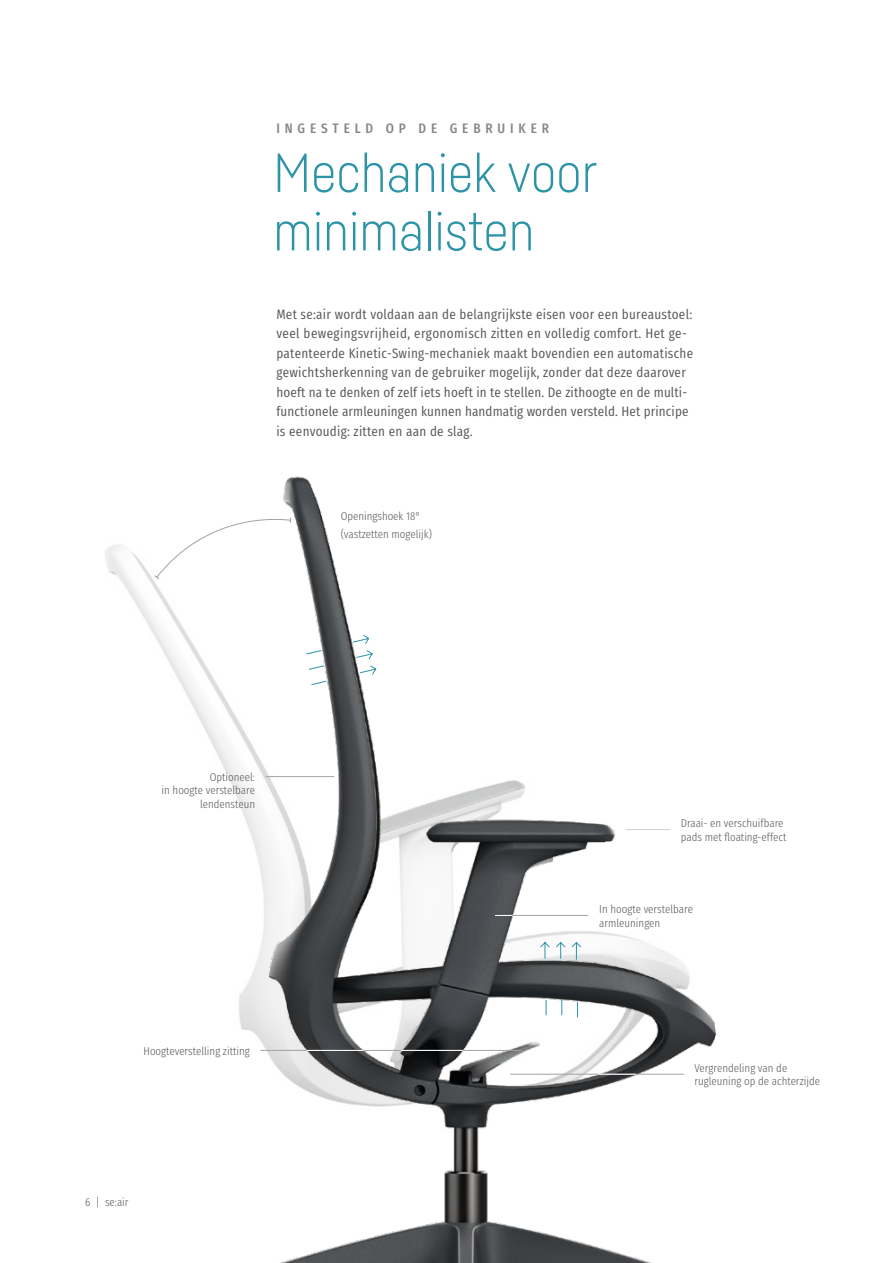
<style>
.page{position:relative;width:893px;height:1263px;background:#fff}
.page>*{position:absolute;margin:0;border:0;box-sizing:border-box;transform-origin:0 0}
.t1{font:300 54px/58.5px "Sedus Sans";color:#2d94a8}
.t2{font:13.5px/19.5px "Sedus Text Condensed";letter-spacing:.02em;color:#565656}
.t3{font:700 13.5px "Sedus Text Condensed";letter-spacing:.36em;color:#878786}
.t4{font:300 11.25px/13.5px "Sedus Text Condensed";color:#565656}
</style>
<div class="page">
<img style="left:181px;top:476px;width:535px;height:787px">
<hr style="left:266px;top:776px;width:68px;height:1px;background:#a4a2a5">
<hr style="left:503px;top:915px;width:85px;height:1px;background:#a4a2a5">
<svg style="left:495px;top:915px;width:17px;height:1px"></svg>
<hr style="left:260px;top:1050px;width:261px;height:1px;background:#a4a2a5">
<hr style="left:307px;top:1050px;width:57px;height:1px;background:#fff">
<hr style="left:401px;top:1050px;width:62px;height:1px;background:#fff">
<hr style="left:510px;top:1074px;width:174px;height:1px;background:#a4a2a5">
<hr style="left:598px;top:1074px;width:38px;height:1px;background:#fff">
<svg style="left:154px;top:516px;width:138px;height:64px"></svg>
<svg style="left:306px;top:634px;width:71px;height:51px"></svg>
<svg style="left:540px;top:941px;width:42px;height:77px"></svg>
<p class="t3" style="left:276px;top:116px;width:274px">INGESTELD OP DE GEBRUIKER</p>
<h1 class="t1" style="left:273px;top:142px;width:326px">Mechaniek voor minimalisten</h1>
<p class="t2" style="left:276px;top:303px;width:418px">Met se:air wordt voldaan aan de belangrijkste eisen voor een bureaustoel: veel bewegingsvrijheid, ergonomisch zitten en volledig comfort. Het ge&shy;patenteerde Kinetic-Swing-mechaniek maakt bovendien een automatische gewichtsherkenning van de gebruiker mogelijk, zonder dat deze daarover hoeft na te denken of zelf iets hoeft in te stellen. De zithoogte en de multi&shy;functionele armleuningen kunnen handmatig worden versteld. Het principe is eenvoudig: zitten en aan de slag.</p>
<p class="t4" style="left:341px;top:506px;width:93px;line-height:18px">Openingshoek 18° (vastzetten mogelijk)</p>
<p class="t4" style="left:162px;top:769px;width:95px;text-align:right">Optioneel:<br>in hoogte verstelbare lendensteun</p>
<p class="t4" style="left:143px;top:1043px;width:108px">Hoogteverstelling zitting</p>
<p class="t4" style="left:85px;top:1194px;width:45px">6 | se:air</p>
<p class="t4" style="left:681px;top:815px;width:107px">Draai- en verschuifbare pads met floating-effect</p>
<p class="t4" style="left:599px;top:901px;width:95px">In hoogte verstelbare armleuningen</p>
<p class="t4" style="left:694px;top:1060px;width:127px">Vergrendeling van de rugleuning op de achterzijde</p>
</div>
